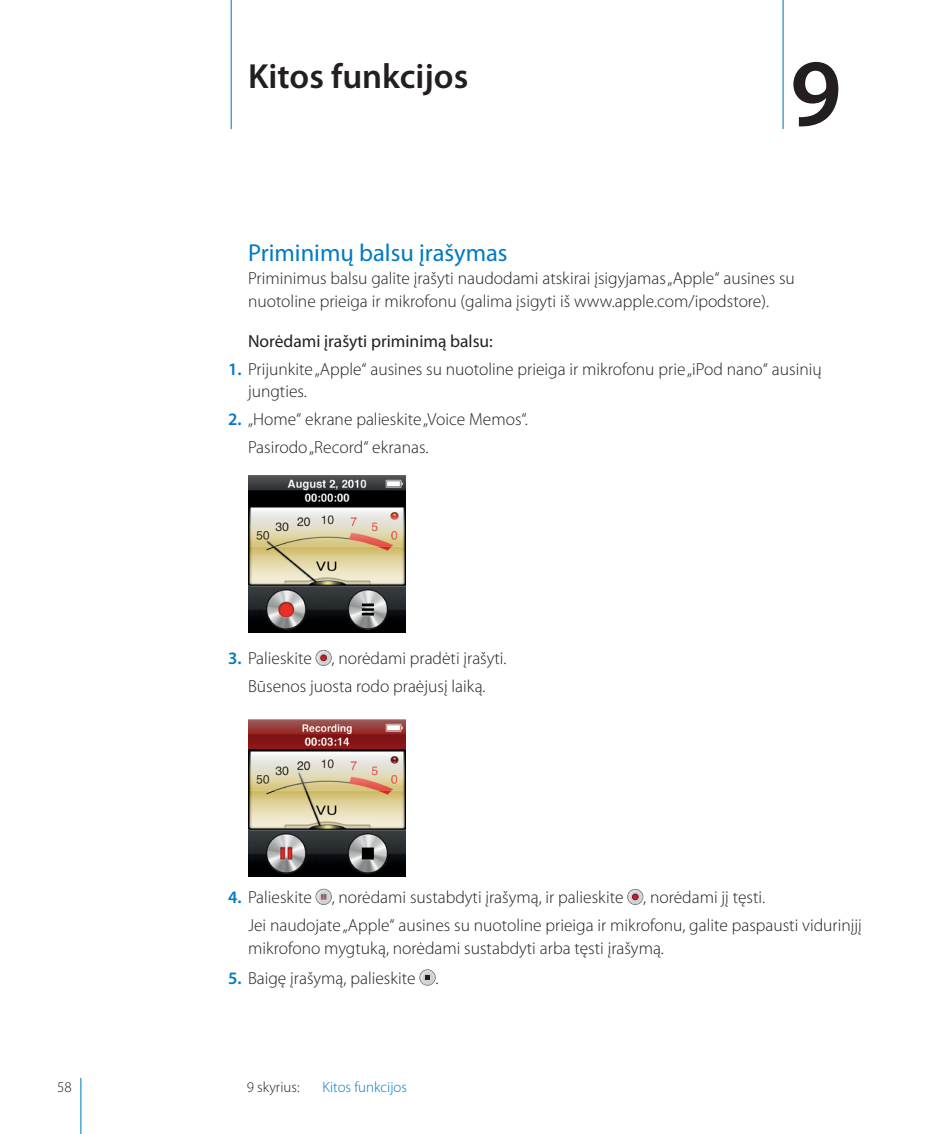
<style>
.page{position:relative;width:945px;height:1134px;background:#fff}
.page>*{position:absolute;margin:0;border:0;box-sizing:border-box;transform-origin:0 0}
.t1{font:600 96.25px "Myriad Pro";color:#231f20}
.t2{font:600 35px "Myriad Pro";color:#231f20}
.t3{font:24.5px "Myriad Pro";color:#007ac2}
.t4{font:300 17.5px/27.7px "Myriad Pro";color:#231f20}
.t5{font:17.5px "Myriad Pro";color:#231f20}
.t6{font:300 14.88px "Myriad Pro";color:#007ac2}
.t7{font:300 14.88px "Myriad Pro";color:#231f20}
.s1{font-weight:600;color:#007ac2}
</style>
<div class="page">
<hr style="left:80px;top:1078px;width:1px;height:56px;background:#007ac2">
<hr style="left:231px;top:0;width:1px;height:129px;background:#007ac2">
<hr style="left:783px;top:0;width:1px;height:129px;background:#007ac2">
<svg style="left:316px;top:650px;width:15px;height:15px"></svg>
<div style="left:316px;top:650px;width:16px;height:16px;border:1px solid #434545;border-radius:50%"></div>
<div style="left:316px;top:651px;width:15px;height:14px;border:1px solid #c7c8ca;border-radius:50%"></div>
<svg style="left:321px;top:655px;width:6px;height:6px"></svg>
<svg style="left:316px;top:889px;width:15px;height:15px"></svg>
<div style="left:316px;top:889px;width:16px;height:16px;border:1px solid #434545;border-radius:50%"></div>
<div style="left:316px;top:889px;width:15px;height:15px;border:1px solid #c7c8ca;border-radius:50%"></div>
<svg style="left:321px;top:894px;width:5px;height:5px"></svg>
<svg style="left:628px;top:889px;width:15px;height:15px"></svg>
<div style="left:627px;top:889px;width:16px;height:16px;border:1px solid #434545;border-radius:50%"></div>
<div style="left:628px;top:890px;width:15px;height:14px;border:1px solid #c7c8ca;border-radius:50%"></div>
<svg style="left:632px;top:894px;width:6px;height:6px"></svg>
<svg style="left:420px;top:970px;width:15px;height:15px"></svg>
<div style="left:420px;top:969px;width:16px;height:17px;border:1px solid #434545;border-radius:50%"></div>
<div style="left:420px;top:970px;width:15px;height:15px;border:1px solid #c7c8ca;border-radius:50%"></div>
<svg style="left:425px;top:975px;width:5px;height:5px"></svg>
<img style="left:248px;top:475px;width:158px;height:158px">
<img style="left:248px;top:719px;width:158px;height:158px">
<h2 class="t2" style="left:248px;top:57px;width:222px">Kitos funkcijos</h2>
<h1 class="t1" style="left:790px;top:40px;width:53px">9</h1>
<h3 class="t3" style="left:248px;top:240px;width:261px">Priminimų balsu įrašymas</h3>
<p class="t4" style="left:248px;top:267px;width:548px;line-height:22.8px">Priminimus balsu galite įrašyti naudodami atskirai įsigyjamas „Apple“ ausines su nuotoline prieiga ir mikrofonu (galima įsigyti iš www.apple.com/ipodstore).</p>
<p class="t5" style="left:248px;top:331px;width:246px">Norėdami įrašyti priminimą balsu:</p>
<p class="t4" style="left:248px;top:358px;width:575px;line-height:22.8px;text-indent:-20px"><span class="s1">1.</span> Prijunkite „Apple“ ausines su nuotoline prieiga ir mikrofonu prie „iPod nano“ ausinių jungties.</p>
<p class="t4" style="left:248px;top:406px;width:281px;text-indent:-20px"><span class="s1">2.</span> „Home“ ekrane palieskite „Voice Memos“.<br>Pasirodo „Record“ ekranas.</p>
<p class="t4" style="left:228px;top:645px;width:280px;text-align:center"><span class="s1">3.</span> Palieskite , norėdami pradėti įrašyti.<br>Būsenos juosta rodo praėjusį laiką.</p>
<p class="t4" style="left:248px;top:884px;width:615px;text-indent:-20px"><span class="s1">4.</span> Palieskite , norėdami sustabdyti įrašymą, ir palieskite , norėdami jį tęsti.<br>Jei naudojate „Apple“ ausines su nuotoline prieiga ir mikrofonu, galite paspausti vidurinįjį</p>
<p class="t4" style="left:248px;top:934px;width:417px">mikrofono mygtuką, norėdami sustabdyti arba tęsti įrašymą.</p>
<p class="t4" style="left:228px;top:964px;width:212px"><span class="s1">5.</span> Baigę įrašymą, palieskite .</p>
<p class="t7" style="left:57px;top:1079px;width:16px">58</p>
<p class="t7" style="left:247px;top:1079px;width:54px">9 skyrius:</p>
<p class="t6" style="left:322px;top:1079px;width:86px">Kitos funkcijos</p>
</div>
